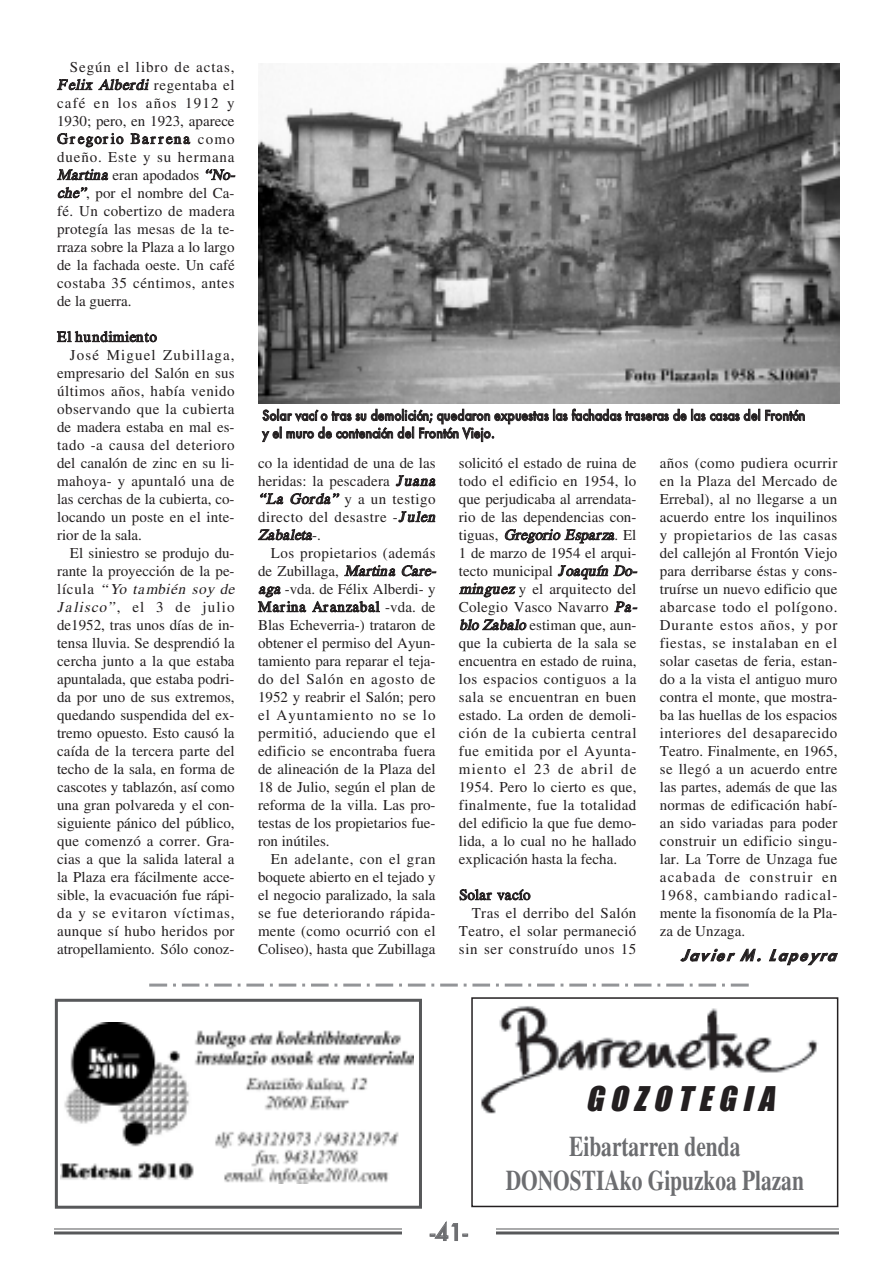
<style>
.page{position:relative;width:893px;height:1263px;background:#fff}
.page>*{position:absolute;margin:0;border:0;box-sizing:border-box;transform-origin:0 0}
.t1{font:italic 31.5px "Impact";color:#231f20}
.t2{font:700 28.5px/34.2px "Times";color:#6c6d70;text-align:center;scale:.75 1}
.t3{font:500 22.5px "Futura";color:#6c6d70}
.t4{font:15px/18px "Times";letter-spacing:.005em;color:#231f20}
.t5{font:15px "Times";letter-spacing:.035em;color:#231f20}
.t6{font:15px "Times";letter-spacing:.03em;color:#231f20}
.t7{font:15px "Times";letter-spacing:.025em;color:#231f20}
.t8{font:15px "Times";letter-spacing:.075em;color:#231f20}
.t9{font:15px "Times";letter-spacing:.055em;color:#231f20}
.t10{font:15px "Times";letter-spacing:.04em;color:#231f20}
.t11{font:italic 15px "Times";color:#231f20}
.t12{font:italic 800 15px "Futura";letter-spacing:.16em;color:#231f20}
.t13{font:15px "Times";letter-spacing:.05em;color:#231f20}
.t14{font:500 13.5px/17.7px "Futura";color:#231f20;scale:.9 1}
.s1{font-style:italic}
.s2{font-style:normal}
</style>
<div class="page">
<hr style="left:54px;top:1228px;width:785px;height:1px;background:#57585a">
<hr style="left:54px;top:1231px;width:785px;height:3px;background:#57585a">
<div style="left:402px;top:1212px;width:93px;height:45px;background:#fff"></div>
<svg style="left:167px;top:983px;width:564px;height:3px"></svg>
<hr style="left:149px;top:983px;width:18px;height:3px;background:#939598">
<hr style="left:731px;top:983px;width:18px;height:3px;background:#939598">
<img style="left:61px;top:1023px;width:352px;height:161px">
<div style="left:55px;top:999px;width:367px;height:210px;border:3px solid #57585a"></div>
<div style="left:471px;top:997px;width:367px;height:210px;border:2px solid #231f20"></div>
<img style="left:480px;top:1006px;width:338px;height:108px">
<div style="left:584px;top:1077px;width:250px;height:48px;background:#fff"></div>
<img style="left:259px;top:64px;width:580px;height:340px">
<p class="t4" style="left:57px;top:60px;width:182px;text-indent:13px">Según el libro de actas,<br><span class="s1">Felix Alberdi</span> regentaba el café en los años 1912 y<br>1930; pero, en 1923, aparece<br>Gregorio Barrena como dueño. Este y su hermana<br><span class="s1">Martina</span> eran apodados <span class="s1">“No&shy;che”</span>, por el nombre del Ca&shy;fé. Un cobertizo de madera protegía las mesas de la te&shy;rraza sobre la Plaza a lo largo de la fachada oeste. Un café costaba 35 céntimos, antes de la guerra.</p>
<p class="t13" style="left:57px;top:331px;width:101px">El hundimiento</p>
<p class="t8" style="left:70px;top:350px;width:166px">José Miguel Zubillaga,</p>
<p class="t4" style="left:57px;top:366px;width:179px">empresario del Salón en sus</p>
<p class="t5" style="left:57px;top:386px;width:179px">últimos años, había venido</p>
<p class="t6" style="left:57px;top:404px;width:179px">observando que la cubierta</p>
<p class="t4" style="left:57px;top:420px;width:179px">de madera estaba en mal es-</p>
<p class="t5" style="left:57px;top:440px;width:179px">tado -a causa del deterioro</p>
<p class="t4" style="left:57px;top:456px;width:179px">del canalón de zinc en su li-</p>
<p class="t7" style="left:57px;top:476px;width:179px">mahoya- y apuntaló una de</p>
<p class="t4" style="left:57px;top:492px;width:179px">las cerchas de la cubierta, co-</p>
<p class="t4" style="left:57px;top:510px;width:179px">locando un poste en el inte-</p>
<p class="t4" style="left:57px;top:528px;width:86px">rior de la sala.</p>
<p class="t4" style="left:70px;top:546px;width:166px">El siniestro se produjo du-</p>
<p class="t4" style="left:57px;top:564px;width:179px">rante la proyección de la pe-</p>
<p class="t11" style="left:57px;top:584px;width:182px"><span class="s2">lícula</span> “Yo también soy de</p>
<p class="t8" style="left:57px;top:602px;width:179px"><span class="s1">Jalisco”</span>, el 3 de julio</p>
<p class="t4" style="left:57px;top:618px;width:179px">de1952, tras unos días de in-</p>
<p class="t4" style="left:57px;top:636px;width:179px">tensa lluvia. Se desprendió la</p>
<p class="t4" style="left:57px;top:654px;width:179px">cercha junto a la que estaba</p>
<p class="t4" style="left:57px;top:672px;width:179px">apuntalada, que estaba podri-</p>
<p class="t4" style="left:57px;top:690px;width:179px">da por uno de sus extremos,</p>
<p class="t4" style="left:57px;top:708px;width:179px">quedando suspendida del ex-</p>
<p class="t4" style="left:57px;top:726px;width:179px">tremo opuesto. Esto causó la</p>
<p class="t4" style="left:57px;top:744px;width:179px">caída de la tercera parte del</p>
<p class="t4" style="left:57px;top:762px;width:179px">techo de la sala, en forma de</p>
<p class="t4" style="left:57px;top:780px;width:179px">cascotes y tablazón, así como</p>
<p class="t4" style="left:57px;top:798px;width:179px">una gran polvareda y el con-</p>
<p class="t4" style="left:57px;top:816px;width:179px">siguiente pánico del público,</p>
<p class="t4" style="left:57px;top:834px;width:179px">que comenzó a correr. Gra-</p>
<p class="t4" style="left:57px;top:852px;width:179px">cias a que la salida lateral a</p>
<p class="t4" style="left:57px;top:870px;width:179px">la Plaza era fácilmente acce-</p>
<p class="t4" style="left:57px;top:888px;width:179px">sible, la evacuación fue rápi-</p>
<p class="t9" style="left:57px;top:908px;width:179px">da y se evitaron víctimas,</p>
<p class="t7" style="left:57px;top:926px;width:179px">aunque sí hubo heridos por</p>
<p class="t4" style="left:57px;top:942px;width:179px">atropellamiento. Sólo conoz-</p>
<p class="t14" style="left:262px;top:407px;width:605px">Solar vací o tras su demolición; quedaron expuestas las fachadas traseras de las casas del Frontón y el muro de contención del Frontón Viejo.</p>
<p class="t4" style="left:258px;top:456px;width:181px">co la identidad de una de las heridas: la pescadera <span class="s1">Juana “La Gorda”</span> y a un testigo directo del desastre -<span class="s1">Julen<br>Zabaleta</span>- .</p>
<p class="t4" style="left:258px;top:546px;width:182px;text-indent:13px">Los propietarios (además de Zubillaga, <span class="s1">Martina Care&shy;aga</span> -vda. de Félix Alberdi- y<br>Marina Aranzabal -vda. de<br>Blas Echeverria-) trataron de obtener el permiso del Ayun&shy;tamiento para reparar el teja&shy;do del Salón en agosto de<br>1952 y reabrir el Salón; pero el Ayuntamiento no se lo permitió, aduciendo que el edificio se encontraba fuera de alineación de la Plaza del<br>18 de Julio, según el plan de reforma de la villa. Las pro&shy;testas de los propietarios fue&shy;ron inútiles.</p>
<p class="t4" style="left:258px;top:852px;width:179px;text-align:justify;text-indent:13px">En adelante, con el gran boquete abierto en el tejado y el negocio paralizado, la sala se fue deteriorando rápida&shy;mente (como ocurrió con el Coliseo), hasta que Zubillaga</p>
<p class="t4" style="left:459px;top:456px;width:182px">solicitó el estado de ruina de todo el edificio en 1954, lo que perjudicaba al arrendata&shy;rio de las dependencias con&shy;tiguas, <span class="s1">Gregorio Esparza</span>. El<br>1 de marzo de 1954 el arqui&shy;tecto municipal <span class="s1">Joaquín Do&shy;minguez</span>y el arquitecto del<br>Colegio Vasco Navarro <span class="s1">Pa&shy;blo Zabalo</span>estiman que, aun&shy;que la cubierta de la sala se encuentra en estado de ruina, los espacios contiguos a la sala se encuentran en buen estado. La orden de demoli&shy;ción de la cubierta central fue emitida por el Ayunta&shy;miento el 23 de abril de<br>1954. Pero lo cierto es que, finalmente, fue la totalidad del edificio la que fue demo&shy;lida, a lo cual no he hallado explicación hasta la fecha.</p>
<p class="t4" style="left:459px;top:887px;width:73px">Solar vacío</p>
<p class="t6" style="left:472px;top:908px;width:166px">Tras el derribo del Salón</p>
<p class="t4" style="left:459px;top:924px;width:179px">Teatro, el solar permaneció</p>
<p class="t10" style="left:459px;top:944px;width:179px">sin ser construído unos 15</p>
<p class="t4" style="left:660px;top:456px;width:179px;text-align:justify">años (como pudiera ocurrir en la Plaza del Mercado de Errebal), al no llegarse a un acuerdo entre los inquilinos y propietarios de las casas del callejón al Frontón Viejo para derribarse éstas y cons&shy;truírse un nuevo edificio que abarcase todo el polígono.<br>Durante estos años, y por fiestas, se instalaban en el solar casetas de feria, estan&shy;do a la vista el antiguo muro contra el monte, que mostra&shy;ba las huellas de los espacios interiores del desaparecido Teatro. Finalmente, en 1965, se llegó a un acuerdo entre las partes, además de que las normas de edificación habí&shy;an sido variadas para poder construir un edificio singu&shy;lar. La Torre de Unzaga fue acabada de construir en 1968, cambiando radical&shy;mente la fisonomía de la Pla&shy;za de Unzaga.</p>
<p class="t12" style="left:681px;top:948px;width:159px">Javier M. Lapeyra</p>
<h3 class="t3" style="left:430px;top:1219px;width:39px">-41-</h3>
<h1 class="t1" style="left:585px;top:1081px;width:198px">GOZOTEGIA</h1>
<h2 class="t2" style="left:506px;top:1132px;width:399px">Eibartarren denda<br>DONOSTIAko Gipuzkoa Plazan</h2>
</div>
